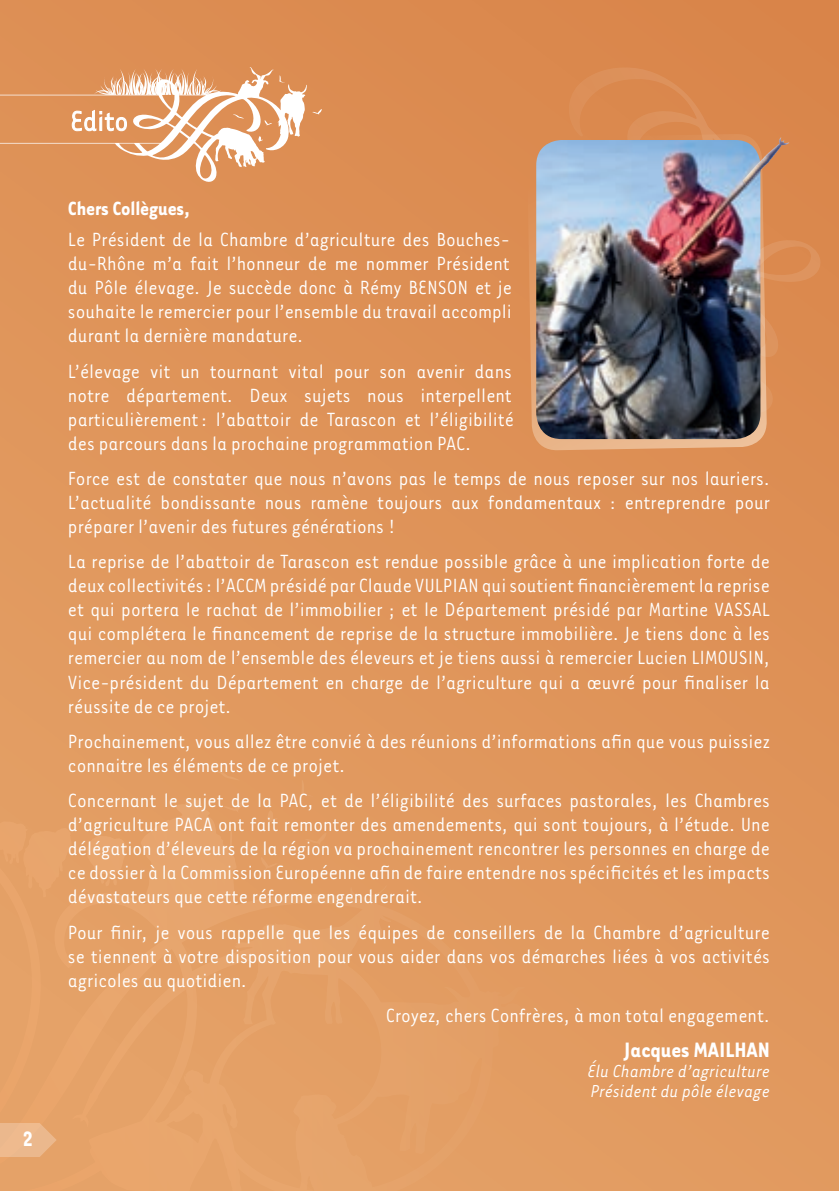
<style>
.page{position:relative;width:839px;height:1191px;background:#fff}
.page>*{position:absolute;margin:0;border:0;box-sizing:border-box;transform-origin:0 0}
.t1{font:700 24px "Tarzana Narrow";color:#fff}
.t2{font:700 24px "Tarzana Narrow";color:#fff}
.t3{font:22px/24px "Tarzana Narrow";color:#fff;text-align:justify}
.t4{font:700 22px "Tarzana Narrow";letter-spacing:-.005em;color:#fff}
.t5{font:italic 20px/20px "Tarzana Narrow";color:#fff}
</style>
<div class="page">
<div style="left:0;top:0;width:839px;height:1190px;background:linear-gradient(to bottom,#db8b50,#e39e64)"></div>
<svg style="left:0;top:67px;width:322px;height:115px;background:#e3a475"></svg>
<div style="left:0;top:770px;width:313px;height:403px;background:#e4a167"></div>
<svg style="left:0;top:1122px;width:57px;height:34px;background:#ebb486"></svg>
<svg style="left:527px;top:134px;width:240px;height:316px;background:#e2a270"></svg>
<svg style="left:568px;top:66px;width:253px;height:348px;background:#da884e"></svg>
<img style="left:536px;top:84px;width:267px;height:355px">
<p class="t2" style="left:22px;top:1123px;width:12px">2</p>
<p class="t4" style="left:68px;top:195px;width:124px">Chers Collègues,</p>
<p class="t3" style="left:68px;top:227px;width:446px">Le Président de la Chambre d’agriculture des Bouches&shy;du-Rhône m’a fait l’honneur de me nommer Président du Pôle élevage. Je succède donc à Rémy BENSON et je souhaite le remercier pour l’ensemble du travail accompli durant la dernière mandature.</p>
<p class="t3" style="left:68px;top:358px;width:448px">L’élevage vit un tournant vital pour son avenir dans notre département. Deux sujets nous interpellent particulièrement: l’abattoir de Tarascon et l’éligibilité des parcours dans la prochaine programmation PAC.</p>
<p class="t3" style="left:68px;top:465px;width:704px">Force est de constater que nous n’avons pas le temps de nous reposer sur nos lauriers.<br>L’actualité bondissante nous ramène toujours aux fondamentaux : entreprendre pour préparer l’avenir des futures générations !</p>
<p class="t3" style="left:68px;top:549px;width:704px">La reprise de l’abattoir de Tarascon est rendue possible grâce à une implication forte de deux collectivités : l’ACCM présidé par Claude VULPIAN qui soutient financièrement la reprise et qui portera le rachat de l’immobilier ; et le Département présidé par Martine VASSAL qui complétera le financement de reprise de la structure immobilière. Je tiens donc à les remercier au nom de l’ensemble des éleveurs et je tiens aussi à remercier Lucien LIMOUSIN, Vice-président du Département en charge de l’agriculture qui a œuvré pour finaliser la réussite de ce projet.</p>
<p class="t3" style="left:68px;top:728px;width:703px">Prochainement, vous allez être convié à des réunions d’informations afin que vous puissiez connaitre les éléments de ce projet.</p>
<p class="t3" style="left:68px;top:787px;width:704px">Concernant le sujet de la PAC, et de l’éligibilité des surfaces pastorales, les Chambres d’agriculture PACA ont fait remonter des amendements, qui sont toujours, à l’étude. Une délégation d’éleveurs de la région va prochainement rencontrer les personnes en charge de ce dossier à la Commission Européenne afin de faire entendre nos spécificités et les impacts dévastateurs que cette réforme engendrerait.</p>
<p class="t3" style="left:68px;top:919px;width:703px">Pour finir, je vous rappelle que les équipes de conseillers de la Chambre d’agriculture se tiennent à votre disposition pour vous aider dans vos démarches liées à vos activités agricoles au quotidien.</p>
<p class="t3" style="left:386px;top:1002px;width:386px">Croyez, chers Confrères, à mon total engagement.</p>
<p class="t1" style="left:624px;top:1035px;width:147px">Jacques MAILHAN</p>
<p class="t5" style="left:588px;top:1060px;width:184px">Élu Chambre d’agriculture<br>Président du pôle élevage</p>
</div>
